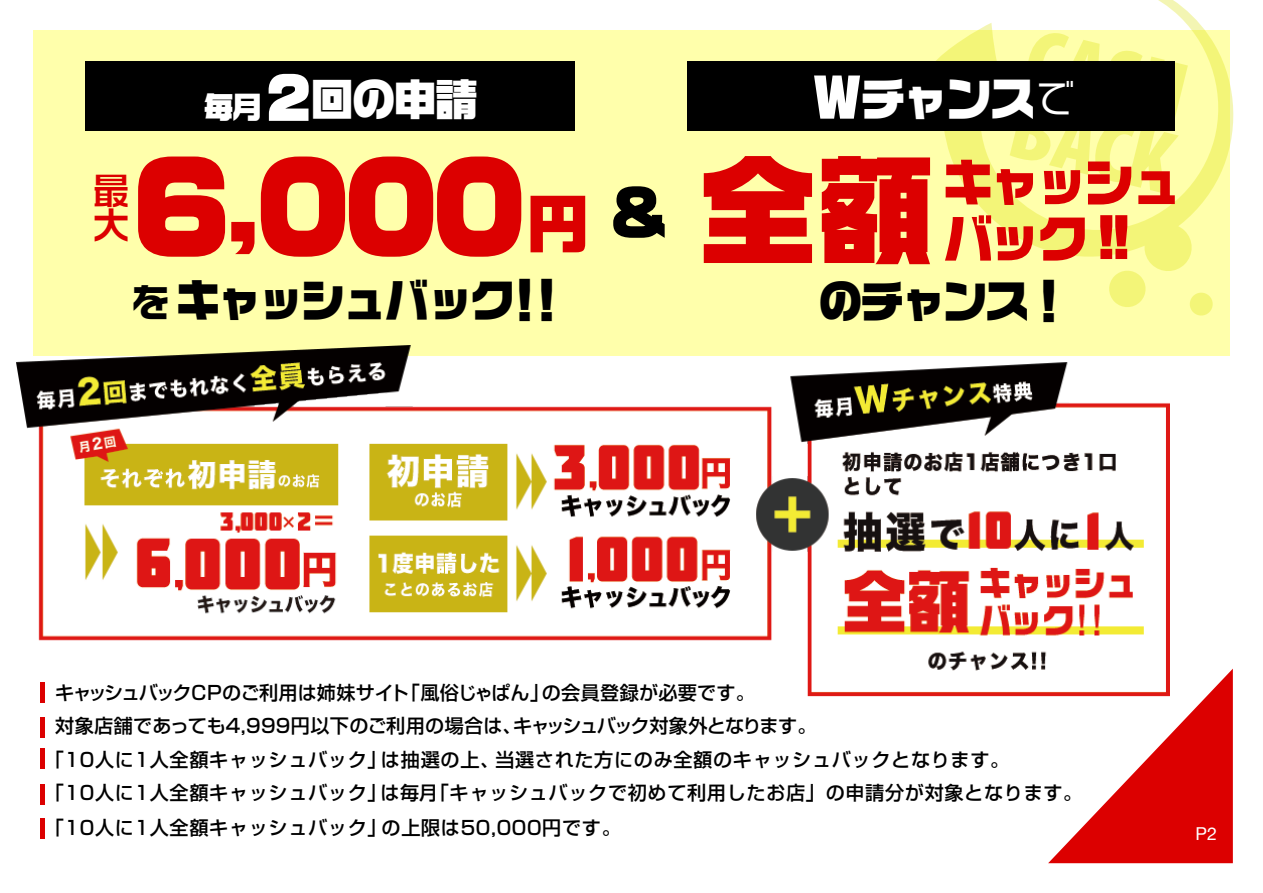
<style>
.page{position:relative;width:1263px;height:893px;background:#fff}
.page>*{position:absolute;margin:0;border:0;box-sizing:border-box;transform-origin:0 0}
.t1{font:121.65px "VD Logo G Ultra P";color:#dc0000}
.t2{font:64.5px "VD Logo G Ultra P";color:#dc0000}
.t3{font:51px "VD Logo G Ultra P";letter-spacing:-.075em;color:#dc0000}
.t4{font:46.05px "VD Logo G Ultra P";color:#fff}
.t5{font:45px "VD Logo G Ultra P";letter-spacing:-.075em;color:#000}
.t6{font:44.85px "VD Logo G Ultra P";color:#fff}
.t7{font:39px "VD Logo G Extra";color:#000}
.t8{font:37.5px/34.7px "VD Logo G Bold P";color:#dc0000}
.t9{font:500 19.05px "Shin Go Pro";letter-spacing:.035em;color:#000}
.t10{font:500 19.05px "Shin Go Pro";color:#000}
.t11{font:500 19.05px "Shin Go Pro";letter-spacing:-.005em;color:#000}
.t12{font:17.85px "Helvetica Neue";color:#fff}
.s1{font-size:31.05px}
.s2{font-size:57.6px}
.s3{font-size:53.4px}
.s4{font-family:"VD Logo G Medium P";font-size:38.85px}
.s5{font-size:90px}
.s6{font-size:60.6px;color:#000}
</style>
<div class="page">
<svg style="left:1048px;top:668px;width:185px;height:195px"></svg>
<div style="left:33px;top:30px;width:1197px;height:326px;background:#ffffab"></div>
<svg style="left:1109px;top:258px;width:104px;height:57px"></svg>
<svg style="left:936px;top:0;width:297px;height:258px"></svg>
<div style="left:86px;top:61px;width:489px;height:70px;background:#000"></div>
<div style="left:687px;top:61px;width:488px;height:70px;background:#000"></div>
<div style="left:40px;top:682px;width:5px;height:20px;background:#dc0000"></div>
<div style="left:40px;top:718px;width:5px;height:20px;background:#dc0000"></div>
<div style="left:40px;top:749px;width:5px;height:20px;background:#dc0000"></div>
<div style="left:40px;top:784px;width:5px;height:20px;background:#dc0000"></div>
<div style="left:40px;top:818px;width:5px;height:20px;background:#dc0000"></div>
<img style="left:16px;top:345px;width:1153px;height:351px">
<h3 class="t6" style="left:203px;top:76px;width:278px"><span class="s1">毎月</span> <span class="s2">2</span>回の申請</h3>
<h3 class="t4" style="left:813px;top:75px;width:264px"><span class="s3">W</span>チャンス<span class="s4">で</span></h3>
<h1 class="t1" style="left:134px;top:148px;width:804px">6<span class="s5">,</span>000 <span class="s6">&amp;</span> 全額</h1>
<h3 class="t5" style="left:176px;top:277px;width:395px">キャッシュバック！！</h3>
<h3 class="t5" style="left:818px;top:278px;width:255px">のチャンス！</h3>
<h3 class="t3" style="left:942px;top:157px;width:241px">キャッシュ</h3>
<h3 class="t8" style="left:92px;top:173px;width:37px">最大</h3>
<h2 class="t2" style="left:526px;top:191px;width:66px">円</h2>
<h3 class="t3" style="left:942px;top:213px;width:190px">バック !!</h3>
<h3 class="t7" style="left:131px;top:283px;width:40px">を</h3>
<p class="t11" style="left:55px;top:677px;width:701px">キャッシュバックCPのご利用は姉妹サイト「風俗じゃぱん」の会員登録が必要です。</p>
<p class="t10" style="left:55px;top:710px;width:763px">対象店舗であっても4,999円以下のご利用の場合は、キャッシュバック対象外となります。</p>
<p class="t9" style="left:45px;top:744px;width:966px">「10人に1人全額キャッシュバック」は抽選の上、当選された方にのみ全額のキャッシュバックとなります。</p>
<p class="t9" style="left:45px;top:777px;width:1039px">「10人に1人全額キャッシュバック」は毎月「キャッシュバックで初めて利用したお店」の申請分が対象となります。</p>
<p class="t9" style="left:45px;top:812px;width:577px">「10人に1人全額キャッシュバック」の上限は50,000円です。</p>
<p class="t12" style="left:1195px;top:820px;width:23px">P2</p>
</div>
